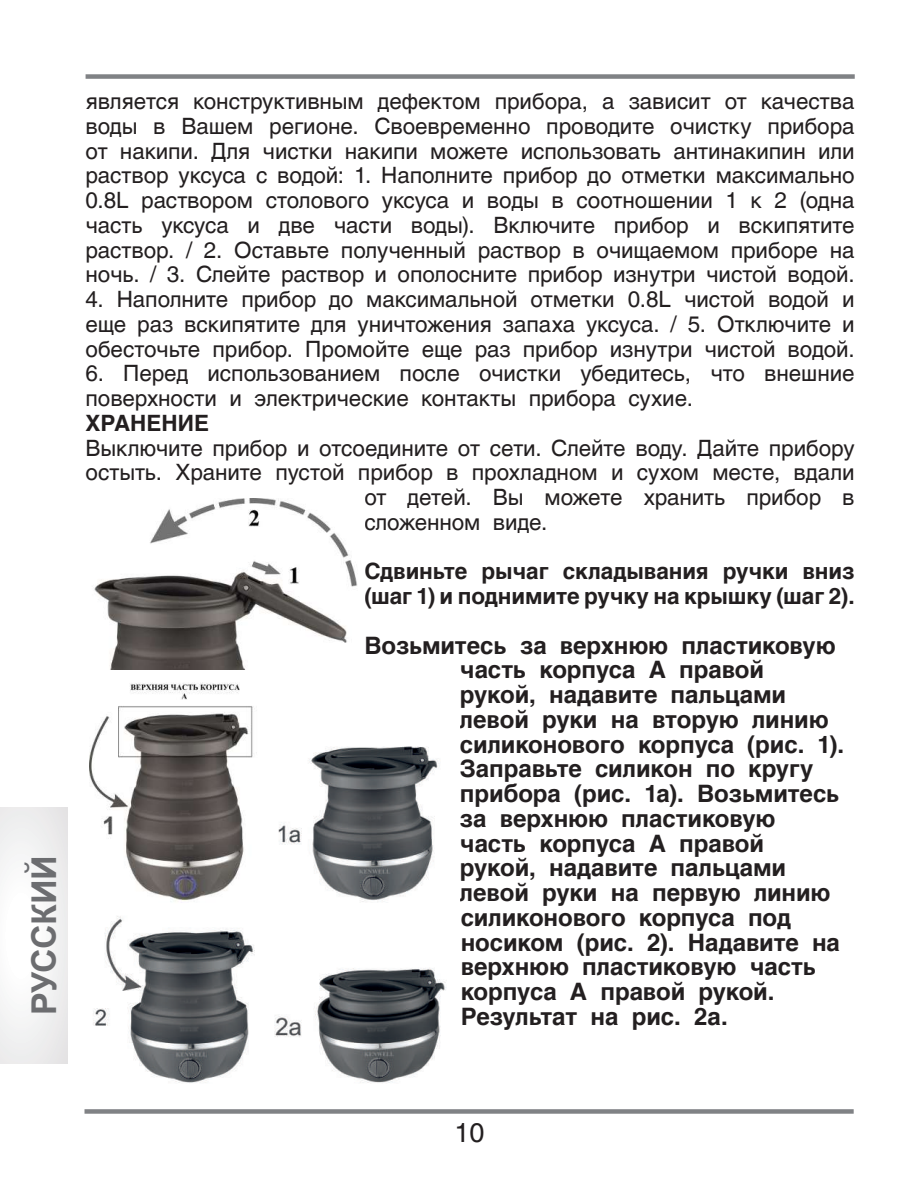
<style>
.page{position:relative;width:918px;height:1188px;background:#fff}
.page>*{position:absolute;margin:0;border:0;box-sizing:border-box;transform-origin:0 0}
.t1{font:700 34.2px "Arial";letter-spacing:-.02em;color:#6c6d70}
.t2{font:27px "AG Helvetica";color:#231f20}
.t3{font:700 24px/24.8px "AG Helvetica";letter-spacing:-.005em;color:#231f20}
.t4{font:22.5px/24.8px "AG Helvetica";letter-spacing:-.005em;color:#231f20;text-align:justify}
.t5{font:700 22.5px/24.8px "AG Helvetica";color:#231f20}
</style>
<div class="page">
<svg style="left:0;top:807px;width:67px;height:256px"></svg>
<div style="left:85px;top:1109px;width:769px;height:5px;background:#808285"></div>
<div style="left:86px;top:74px;width:769px;height:5px;background:#808285"></div>
<img style="left:94px;top:498px;width:264px;height:172px">
<img style="left:90px;top:682px;width:348px;height:220px">
<img style="left:93px;top:916px;width:354px;height:167px">
<h1 class="t1" style="left:21px;top:1015px;width:161px;rotate:-90deg">РУССКИЙ</h1>
<p class="t4" style="left:85px;top:89px;width:771px">является конструктивным дефектом прибора, а зависит от качества воды в Вашем регионе. Своевременно проводите очистку прибора от накипи. Для чистки накипи можете использовать антинакипин или раствор уксуса с водой: 1. Наполните прибор до отметки максимально 0.8L раствором столового уксуса и воды в соотношении 1 к 2 (одна часть уксуса и две части воды). Включите прибор и вскипятите раствор. / 2. Оставьте полученный раствор в очищаемом приборе на ночь. / 3. Слейте раствор и ополосните прибор изнутри чистой водой.</p>
<p class="t4" style="left:85px;top:287px;width:771px">4. Наполните прибор до максимальной отметки 0.8L чистой водой и еще раз вскипятите для уничтожения запаха уксуса. / 5. Отключите и обесточьте прибор. Промойте еще раз прибор изнутри чистой водой.</p>
<p class="t4" style="left:85px;top:361px;width:771px">6. Перед использованием после очистки убедитесь, что внешние поверхности и электрические контакты прибора сухие.</p>
<p class="t5" style="left:85px;top:411px;width:125px">ХРАНЕНИЕ</p>
<p class="t4" style="left:85px;top:436px;width:771px">Выключите прибор и отсоедините от сети. Слейте воду. Дайте прибору</p>
<p class="t4" style="left:85px;top:460px;width:771px">остыть. Храните пустой прибор в прохладном и сухом месте, вдали</p>
<p class="t4" style="left:364px;top:485px;width:492px">от детей. Вы можете хранить прибор в</p>
<p class="t4" style="left:364px;top:510px;width:185px">сложенном виде.</p>
<p class="t5" style="left:364px;top:559px;width:492px">Cдвиньте рычаг складывания ручки вниз (шаг 1) и поднимите ручку на крышку (шаг 2).</p>
<p class="t3" style="left:460px;top:633px;width:386px;text-indent:-96px">Возьмитесь за верхнюю пластиковую часть корпуса А правой рукой, надавите пальцами левой руки на вторую линию силиконового корпуса (рис. 1).<br>Заправьте силикон по кругу прибора (рис. 1а). Возьмитесь за верхнюю пластиковую часть корпуса А правой рукой, надавите пальцами левой руки на первую линию силиконового корпуса под носиком (рис. 2). Надавите на верхнюю пластиковую часть корпуса А правой рукой.<br>Результат на рис. 2а.</p>
<p class="t2" style="left:455px;top:1118px;width:32px">10</p>
</div>
